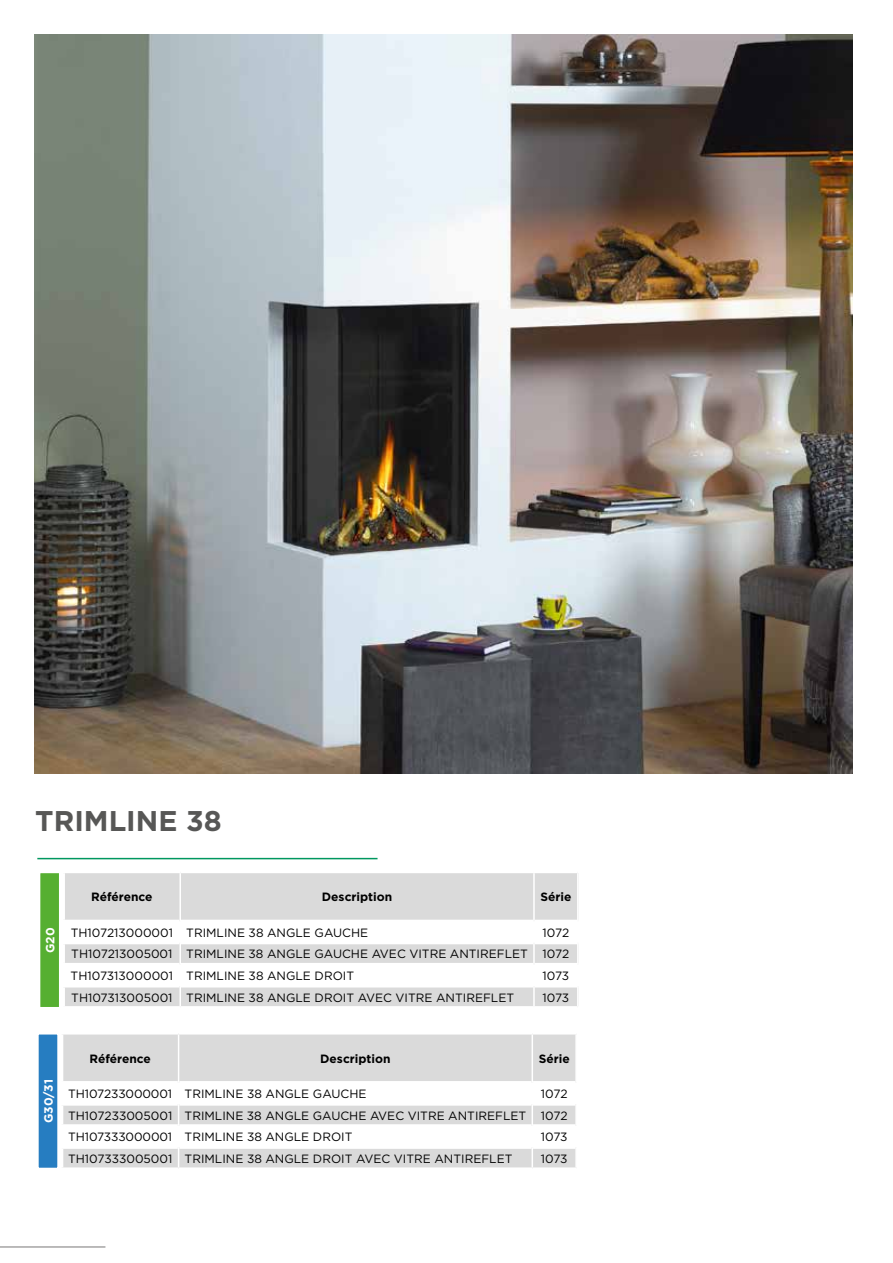
<style>
.page{position:relative;width:893px;height:1263px;background:#fff}
.page>*{position:absolute;margin:0;border:0;box-sizing:border-box;transform-origin:0 0}
.t1{font:700 28.5px "Gotham";color:#575756}
.t2{font:12px/21.6px "Gotham";color:#000;text-align:justify}
.t3{font:700 12px "Gotham";color:#000}
.t4{font:700 12px "Gotham";color:#fff}
</style>
<div class="page">
<img style="left:34px;top:34px;width:819px;height:740px">
<hr style="left:37px;top:858px;width:341px;height:1px;background:#00975f">
<svg style="left:65px;top:873px;width:512px;height:133px;fill:#dadada"></svg>
<hr style="left:62px;top:920px;width:117px;height:3px;background:#fff">
<hr style="left:181px;top:920px;width:352px;height:3px;background:#fff">
<hr style="left:535px;top:920px;width:42px;height:3px;background:#fff">
<hr style="left:62px;top:941px;width:117px;height:3px;background:#fff">
<hr style="left:181px;top:941px;width:352px;height:3px;background:#fff">
<hr style="left:535px;top:941px;width:42px;height:3px;background:#fff">
<hr style="left:62px;top:963px;width:117px;height:3px;background:#fff">
<hr style="left:181px;top:963px;width:352px;height:3px;background:#fff">
<hr style="left:535px;top:963px;width:42px;height:3px;background:#fff">
<hr style="left:62px;top:984px;width:117px;height:3px;background:#fff">
<hr style="left:181px;top:984px;width:352px;height:3px;background:#fff">
<hr style="left:535px;top:984px;width:42px;height:3px;background:#fff">
<hr style="left:179px;top:873px;width:2px;height:48px;background:#fff">
<hr style="left:533px;top:873px;width:2px;height:48px;background:#fff">
<hr style="left:179px;top:921px;width:2px;height:22px;background:#fff">
<hr style="left:533px;top:921px;width:2px;height:22px;background:#fff">
<hr style="left:179px;top:943px;width:2px;height:21px;background:#fff">
<hr style="left:533px;top:943px;width:2px;height:21px;background:#fff">
<hr style="left:179px;top:964px;width:2px;height:22px;background:#fff">
<hr style="left:533px;top:964px;width:2px;height:22px;background:#fff">
<hr style="left:179px;top:986px;width:2px;height:20px;background:#fff">
<hr style="left:533px;top:986px;width:2px;height:20px;background:#fff">
<svg style="left:63px;top:1034px;width:512px;height:133px;fill:#dadada"></svg>
<hr style="left:60px;top:1081px;width:118px;height:3px;background:#fff">
<hr style="left:179px;top:1081px;width:353px;height:3px;background:#fff">
<hr style="left:533px;top:1081px;width:42px;height:3px;background:#fff">
<hr style="left:60px;top:1103px;width:118px;height:3px;background:#fff">
<hr style="left:179px;top:1103px;width:353px;height:3px;background:#fff">
<hr style="left:533px;top:1103px;width:42px;height:3px;background:#fff">
<hr style="left:60px;top:1124px;width:118px;height:3px;background:#fff">
<hr style="left:179px;top:1124px;width:353px;height:3px;background:#fff">
<hr style="left:533px;top:1124px;width:42px;height:3px;background:#fff">
<hr style="left:60px;top:1146px;width:118px;height:3px;background:#fff">
<hr style="left:179px;top:1146px;width:353px;height:3px;background:#fff">
<hr style="left:533px;top:1146px;width:42px;height:3px;background:#fff">
<hr style="left:178px;top:1034px;width:1px;height:48px;background:#fff">
<hr style="left:532px;top:1034px;width:1px;height:48px;background:#fff">
<svg style="left:178px;top:1082px;width:1px;height:85px"></svg>
<svg style="left:532px;top:1082px;width:1px;height:85px"></svg>
<hr style="left:0;top:1247px;width:105px;height:1px;background:#797776">
<div style="left:37px;top:1033px;width:22px;height:136px;background:#267dc1"></div>
<div style="left:36px;top:1031px;width:24px;height:140px;border:3px solid #fff"></div>
<div style="left:39px;top:872px;width:21px;height:136px;background:#56af31"></div>
<div style="left:37px;top:870px;width:25px;height:140px;border:3px solid #fff"></div>
<h1 class="t1" style="left:35px;top:802px;width:188px">TRIMLINE 38</h1>
<p class="t4" style="left:42px;top:953px;width:27px;rotate:-90deg">G20</p>
<p class="t3" style="left:91px;top:889px;width:63px">Référence</p>
<p class="t3" style="left:322px;top:889px;width:72px">Description</p>
<p class="t3" style="left:540px;top:889px;width:33px">Série</p>
<p class="t2" style="left:71px;top:921px;width:299px">TH107213000001 TRIMLINE 38 ANGLE GAUCHE</p>
<p class="t2" style="left:71px;top:921px;width:500px;text-indent:472px">1072<br>TH107213005001 TRIMLINE 38 ANGLE GAUCHE AVEC VITRE ANTIREFLET 1072<br>TH107313000001 TRIMLINE 38 ANGLE DROIT</p>
<p class="t2" style="left:542px;top:965px;width:28px">1073</p>
<p class="t2" style="left:71px;top:986px;width:444px">TH107313005001 TRIMLINE 38 ANGLE DROIT AVEC VITRE ANTIREFLET</p>
<p class="t2" style="left:542px;top:986px;width:28px">1073</p>
<p class="t4" style="left:41px;top:1123px;width:45px;rotate:-90deg">G30/31</p>
<p class="t3" style="left:89px;top:1050px;width:63px">Référence</p>
<p class="t3" style="left:320px;top:1050px;width:72px">Description</p>
<p class="t3" style="left:539px;top:1050px;width:33px">Série</p>
<p class="t2" style="left:68px;top:1083px;width:300px">TH107233000001 TRIMLINE 38 ANGLE GAUCHE</p>
<p class="t2" style="left:68px;top:1083px;width:501px;text-indent:473px">1072<br>TH107233005001 TRIMLINE 38 ANGLE GAUCHE AVEC VITRE ANTIREFLET 1072<br>TH107333000001 TRIMLINE 38 ANGLE DROIT</p>
<p class="t2" style="left:541px;top:1126px;width:28px">1073</p>
<p class="t2" style="left:68px;top:1148px;width:446px">TH107333005001 TRIMLINE 38 ANGLE DROIT AVEC VITRE ANTIREFLET</p>
<p class="t2" style="left:541px;top:1148px;width:28px">1073</p>
</div>
